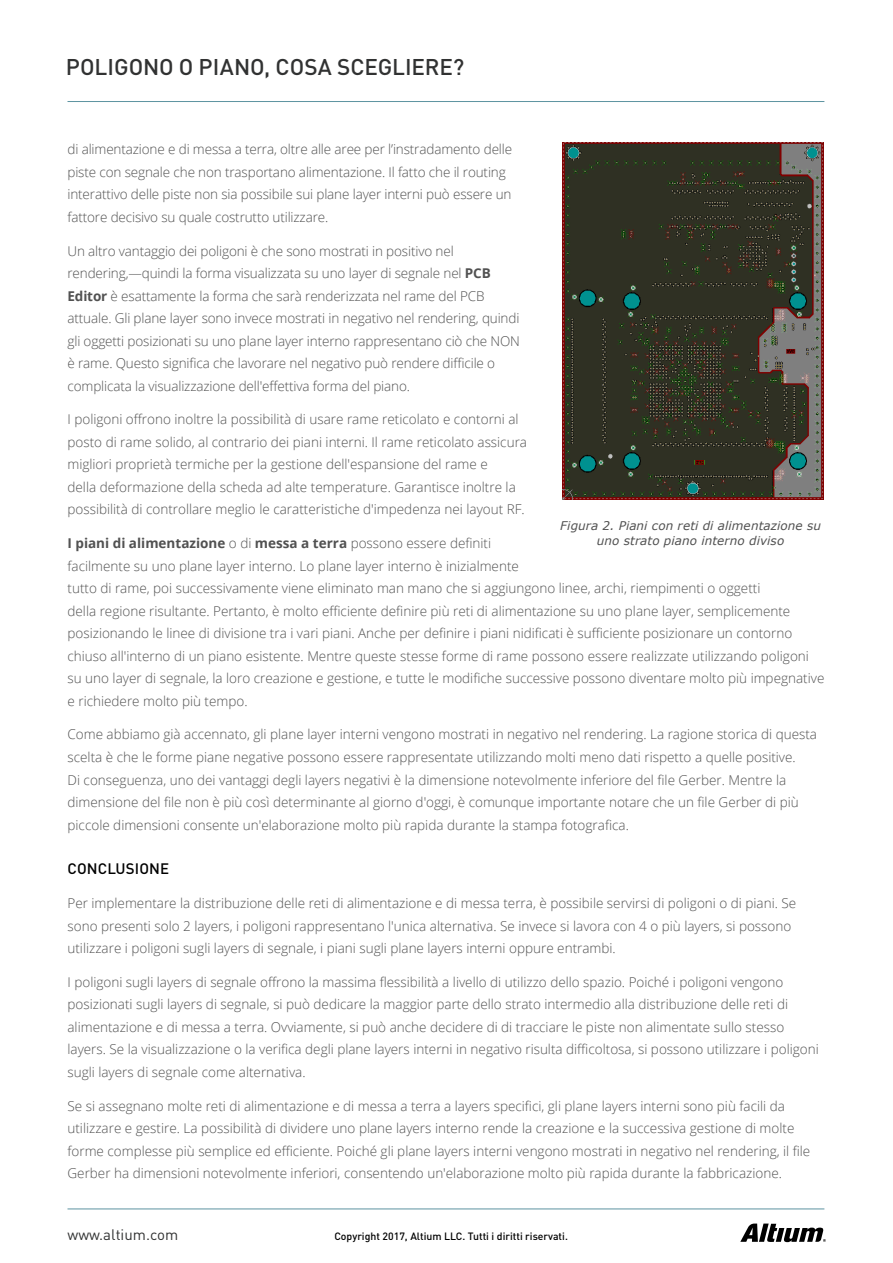
<style>
.page{position:relative;width:893px;height:1263px;background:#fff}
.page>*{position:absolute;margin:0;border:0;box-sizing:border-box;transform-origin:0 0}
.t1{font:500 22.5px "DIN Pro";color:#313232}
.t2{font:15px "DIN Pro";color:#313232}
.t3{font:500 15px "DIN Pro";letter-spacing:.01em;color:#000}
.t4{font:300 13.5px/22.5px "Open Sans";color:#515151}
.t5{font:italic 12px/15px "Verdana";letter-spacing:.01em;color:#515151;text-align:center}
.t6{font:500 10.5px "DIN Pro";color:#000}
.s1{font-weight:700}
</style>
<div class="page">
<hr style="left:68px;top:1208px;width:756px;height:1px;background:#5c93a1">
<hr style="left:68px;top:101px;width:756px;height:1px;background:#5c93a1">
<svg style="left:740px;top:1223px;width:86px;height:19px"></svg>
<img style="left:563px;top:142px;width:261px;height:358px">
<h1 class="t1" style="left:66px;top:49px;width:400px">POLIGONO O PIANO, COSA SCEGLIERE?</h1>
<p class="t4" style="left:68px;top:138px;width:446px">di alimentazione e di messa a terra, oltre alle aree per l’instradamento delle piste con segnale che non trasportano alimentazione. Il fatto che il routing interattivo delle piste non sia possibile sui plane layer interni può essere un fattore decisivo su quale costrutto utilizzare.</p>
<p class="t4" style="left:68px;top:239px;width:454px">Un altro vantaggio dei poligoni è che sono mostrati in positivo nel rendering,—quindi la forma visualizzata su uno layer di segnale nel <span class="s1">PCB Editor</span> è esattamente la forma che sarà renderizzata nel rame del PCB attuale. Gli plane layer sono invece mostrati in negativo nel rendering, quindi gli oggetti posizionati su uno plane layer interno rappresentano ciò che NON è rame. Questo significa che lavorare nel negativo può rendere difficile o complicata la visualizzazione dell'effettiva forma del piano.</p>
<p class="t4" style="left:68px;top:408px;width:461px">I poligoni offrono inoltre la possibilità di usare rame reticolato e contorni al posto di rame solido, al contrario dei piani interni. Il rame reticolato assicura migliori proprietà termiche per la gestione dell'espansione del rame e<br>della deformazione della scheda ad alte temperature. Garantisce inoltre la possibilità di controllare meglio le caratteristiche d'impedenza nei layout RF.</p>
<p class="t4" style="left:68px;top:532px;width:758px"><span class="s1">I piani di alimentazione</span> o di <span class="s1">messa a terra</span> possono essere definiti<br>facilmente su uno plane layer interno. Lo plane layer interno è inizialmente<br>tutto di rame, poi successivamente viene eliminato man mano che si aggiungono linee, archi, riempimenti o oggetti<br>della regione risultante. Pertanto, è molto efficiente definire più reti di alimentazione su uno plane layer, semplicemente posizionando le linee di divisione tra i vari piani. Anche per definire i piani nidificati è sufficiente posizionare un contorno chiuso all'interno di un piano esistente. Mentre queste stesse forme di rame possono essere realizzate utilizzando poligoni su uno layer di segnale, la loro creazione e gestione, e tutte le modifiche successive possono diventare molto più impegnative e richiedere molto più tempo.</p>
<p class="t4" style="left:68px;top:723px;width:751px">Come abbiamo già accennato, gli plane layer interni vengono mostrati in negativo nel rendering. La ragione storica di questa scelta è che le forme piane negative possono essere rappresentate utilizzando molti meno dati rispetto a quelle positive.<br>Di conseguenza, uno dei vantaggi degli layers negativi è la dimensione notevolmente inferiore del file Gerber. Mentre la dimensione del file non è più così determinante al giorno d'oggi, è comunque importante notare che un file Gerber di più piccole dimensioni consente un'elaborazione molto più rapida durante la stampa fotografica.</p>
<p class="t3" style="left:68px;top:857px;width:103px">CONCLUSIONE</p>
<p class="t4" style="left:68px;top:892px;width:730px">Per implementare la distribuzione delle reti di alimentazione e di messa terra, è possibile servirsi di poligoni o di piani. Se sono presenti solo 2 layers, i poligoni rappresentano l'unica alternativa. Se invece si lavora con 4 o più layers, si possono utilizzare i poligoni sugli layers di segnale, i piani sugli plane layers interni oppure entrambi.</p>
<p class="t4" style="left:68px;top:970px;width:753px">I poligoni sugli layers di segnale offrono la massima flessibilità a livello di utilizzo dello spazio. Poiché i poligoni vengono posizionati sugli layers di segnale, si può dedicare la maggior parte dello strato intermedio alla distribuzione delle reti di alimentazione e di messa a terra. Ovviamente, si può anche decidere di di tracciare le piste non alimentate sullo stesso layers. Se la visualizzazione o la verifica degli plane layers interni in negativo risulta difficoltosa, si possono utilizzare i poligoni sugli layers di segnale come alternativa.</p>
<p class="t4" style="left:68px;top:1094px;width:744px">Se si assegnano molte reti di alimentazione e di messa a terra a layers specifici, gli plane layers interni sono più facili da utilizzare e gestire. La possibilità di dividere uno plane layers interno rende la creazione e la successiva gestione di molte forme complesse più semplice ed efficiente. Poiché gli plane layers interni vengono mostrati in negativo nel rendering, il file Gerber ha dimensioni notevolmente inferiori, consentendo un'elaborazione molto più rapida durante la fabbricazione.</p>
<p class="t5" style="left:560px;top:519px;width:262px">Figura 2. Piani con reti di alimentazione su uno strato piano interno diviso</p>
<p class="t2" style="left:68px;top:1224px;width:112px">www.altium.com</p>
<p class="t6" style="left:334px;top:1228px;width:235px">Copyright 2017, Altium LLC. Tutti i diritti riservati.</p>
</div>
